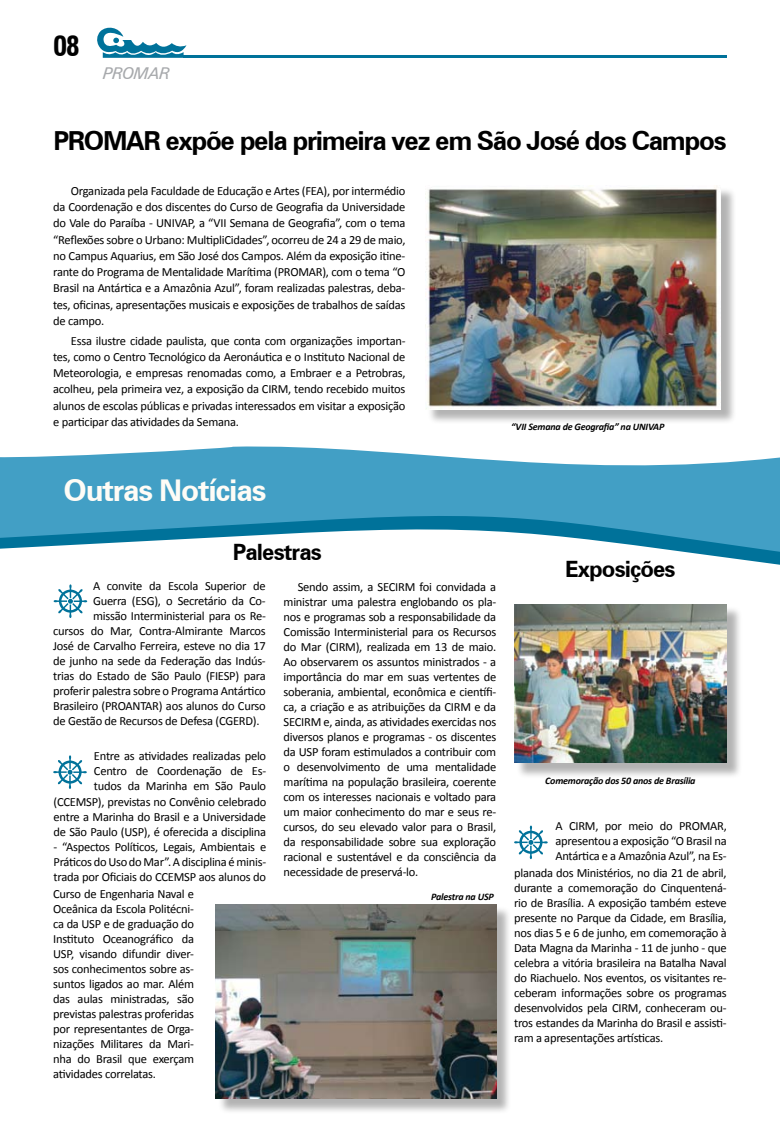
<style>
.page{position:relative;width:780px;height:1134px;background:#fff}
.page>*{position:absolute;margin:0;border:0;box-sizing:border-box;transform-origin:0 0}
.t1{font:700 30px "Zurich BT";letter-spacing:-.04em;color:#fefcf6}
.t2{font:700 condensed 28.75px "Zurich BT";color:#000}
.t3{font:700 26.25px "Zurich BT";letter-spacing:-.05em;color:#000}
.t4{font:700 22.5px "Zurich BT";letter-spacing:-.04em;color:#000}
.t5{font:italic 16.25px "Zurich BT";color:#a7a9ac}
.t6{font:12.5px/15px "Calibri";letter-spacing:-.02em;color:#000;text-align:justify}
.t7{font:italic 700 10px "Calibri";letter-spacing:-.02em;color:#000}
</style>
<div class="page">
<svg style="left:53px;top:755px;width:34px;height:34px"></svg>
<svg style="left:53px;top:584px;width:34px;height:34px"></svg>
<svg style="left:514px;top:825px;width:34px;height:34px"></svg>
<svg style="left:0;top:446px;width:780px;height:111px;fill:#429fc5"></svg>
<hr style="left:183px;top:55px;width:543px;height:3px;background:#00729a">
<svg style="left:97px;top:27px;width:89px;height:31px"></svg>
<div style="left:427px;top:187px;width:333px;height:303px;background:#000;opacity:.3"></div>
<img style="left:425px;top:185px;width:296px;height:224px">
<div style="left:217px;top:906px;width:300px;height:213px;background:#000;opacity:.3"></div>
<img style="left:216px;top:904px;width:280px;height:194px">
<div style="left:516px;top:606px;width:231px;height:178px;background:#000;opacity:.3"></div>
<img style="left:514px;top:604px;width:212px;height:159px">
<h2 class="t2" style="left:53px;top:29px;width:28px">08</h2>
<h3 class="t5" style="left:103px;top:64px;width:68px">PROMAR</h3>
<h3 class="t3" style="left:53px;top:125px;width:674px">PROMAR expõe pela primeira vez em São José dos Campos</h3>
<p class="t6" style="left:53px;top:182px;width:354px;line-height:16.2px;text-indent:18px">Organizada pela Faculdade de Educação e Artes (FEA), por intermédio da Coordenação e dos discentes do Curso de Geografia da Universidade do Vale do Paraíba - UNIVAP, a “VII Semana de Geografia”, com o tema “Reflexões sobre o Urbano: MultipliCidades”, ocorreu de 24 a 29 de maio, no Campus Aquarius, em São José dos Campos. Além da exposição itine&shy;rante do Programa de Mentalidade Marítima (PROMAR), com o tema “O Brasil na Antártica e a Amazônia Azul”, foram realizadas palestras, deba&shy;tes, oficinas, apresentações musicais e exposições de trabalhos de saídas de campo.</p>
<p class="t6" style="left:53px;top:332px;width:354px;line-height:16.2px;text-indent:18px">Essa ilustre cidade paulista, que conta com organizações importan&shy;tes, como o Centro Tecnológico da Aeronáutica e o Instituto Nacional de Meteorologia, e empresas renomadas como, a Embraer e a Petrobras, acolheu, pela primeira vez, a exposição da CIRM, tendo recebido muitos alunos de escolas públicas e privadas interessados em visitar a exposição e participar das atividades da Semana.</p>
<p class="t7" style="left:511px;top:421px;width:155px">“VII Semana de Geografia” na UNIVAP</p>
<h1 class="t1" style="left:64px;top:472px;width:204px">Outras Notícias</h1>
<h3 class="t4" style="left:233px;top:538px;width:91px">Palestras</h3>
<p class="t6" style="left:93px;top:577px;width:174px">A convite da Escola Superior de Guerra (ESG), o Secretário da Co&shy;missão Interministerial para os Re-</p>
<p class="t6" style="left:53px;top:623px;width:214px">cursos do Mar, Contra-Almirante Marcos José de Carvalho Ferreira, esteve no dia 17 de junho na sede da Federação das Indús&shy;trias do Estado de São Paulo (FIESP) para proferir palestra sobre o Programa Antártico Brasileiro (PROANTAR) aos alunos do Curso de Gestão de Recursos de Defesa (CGERD).</p>
<p class="t6" style="left:94px;top:748px;width:174px">Entre as atividades realizadas pelo Centro de Coordenação de Es&shy;tudos da Marinha em São Paulo</p>
<p class="t6" style="left:54px;top:794px;width:214px">(CCEMSP), previstas no Convênio celebrado entre a Marinha do Brasil e a Universidade de São Paulo (USP), é oferecida a disciplina</p>
<p class="t6" style="left:54px;top:839px;width:214px">- “Aspectos Políticos, Legais, Ambientais e Práticos do Uso do Mar”. A disciplina é minis&shy;trada por Oficiais do CCEMSP aos alunos do</p>
<p class="t6" style="left:53px;top:885px;width:142px">Curso de Engenharia Naval e Oceânica da Escola Politécni&shy;ca da USP e de graduação do Instituto Oceanográfico da USP, visando difundir diver&shy;sos conhecimentos sobre as&shy;suntos ligados ao mar. Além das aulas ministradas, são previstas palestras proferidas por representantes de Orga&shy;nizações Militares da Mari&shy;nha do Brasil que exerçam atividades correlatas.</p>
<p class="t6" style="left:283px;top:579px;width:214px;text-indent:14px">Sendo assim, a SECIRM foi convidada a ministrar uma palestra englobando os pla&shy;nos e programas sob a responsabilidade da Comissão Interministerial para os Recursos do Mar (CIRM), realizada em 13 de maio.<br>Ao observarem os assuntos ministrados - a importância do mar em suas vertentes de soberania, ambiental, econômica e científi&shy;ca, a criação e as atribuições da CIRM e da SECIRM e, ainda, as atividades exercidas nos diversos planos e programas - os discentes da USP foram estimulados a contribuir com o desenvolvimento de uma mentalidade marítima na população brasileira, coerente com os interesses nacionais e voltado para um maior conhecimento do mar e seus re&shy;cursos, do seu elevado valor para o Brasil, da responsabilidade sobre sua exploração racional e sustentável e da consciência da necessidade de preservá-lo.</p>
<p class="t7" style="left:431px;top:890px;width:64px">Palestra na USP</p>
<h3 class="t4" style="left:565px;top:555px;width:112px">Exposições</h3>
<p class="t7" style="left:545px;top:774px;width:152px">Comemoração dos 50 anos de Brasília</p>
<p class="t6" style="left:555px;top:817px;width:173px">A CIRM, por meio do PROMAR, apresentou a exposição “O Brasil na Antártica e a Amazônia Azul”, na Es-</p>
<p class="t6" style="left:514px;top:865px;width:214px">planada dos Ministérios, no dia 21 de abril, durante a comemoração do Cinquentená&shy;rio de Brasília. A exposição também esteve presente no Parque da Cidade, em Brasília, nos dias 5 e 6 de junho, em comemoração à Data Magna da Marinha - 11 de junho - que celebra a vitória brasileira na Batalha Naval do Riachuelo. Nos eventos, os visitantes re&shy;ceberam informações sobre os programas desenvolvidos pela CIRM, conheceram ou&shy;tros estandes da Marinha do Brasil e assisti&shy;ram a apresentações artísticas.</p>
</div>
